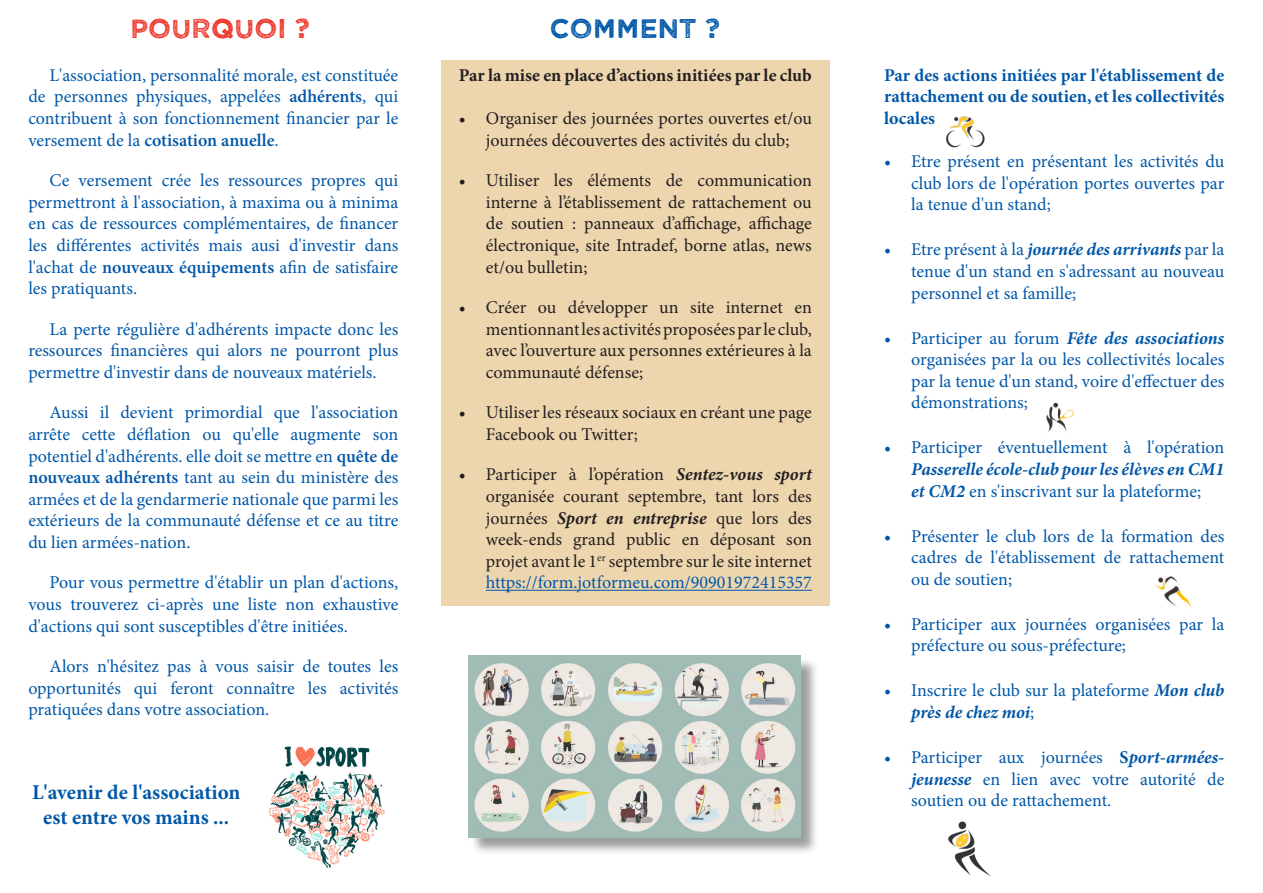
<style>
.page{position:relative;width:1263px;height:893px;background:#fff}
.page>*{position:absolute;margin:0;border:0;box-sizing:border-box;transform-origin:0 0}
.t1{font:27px "Wicked Grit";color:#ee3529}
.t2{font:27px "Wicked Grit";color:#0157a8}
.t3{font:700 21px "Minion Pro";color:#0157a8}
.Style_de_paragraphe{font:18px/21.6px "Minion Pro";color:#0157a8;text-align:justify}
.t4{font:18px/21.6px "Minion Pro";color:#231f20;text-align:justify}
.t5{font:700 18px/21.6px "Minion Pro";color:#0157a8;text-align:justify}
.t6{font:700 18px "Minion Pro";color:#231f20}
.s1{font-weight:700;font-style:italic}
.s2{color:#0157a8}
.s3{font-weight:600}
.s4{font-weight:700}
</style>
<div class="page">
<img style="left:269px;top:746px;width:116px;height:122px">
<div style="left:441px;top:60px;width:388px;height:546px;background:#edd5ae"></div>
<hr style="left:486px;top:590px;width:326px;height:1px;background:#0157a8">
<div style="left:471px;top:658px;width:348px;height:197px;background:#727576;opacity:.7"></div>
<img style="left:469px;top:656px;width:331px;height:181px">
<img style="left:948px;top:821px;width:43px;height:56px">
<img style="left:946px;top:116px;width:39px;height:32px">
<img style="left:1046px;top:402px;width:28px;height:30px">
<img style="left:1155px;top:576px;width:37px;height:32px">
<p class="t1" style="left:130px;top:11px;width:181px">POURQUOI ?</p>
<p class="t2" style="left:550px;top:11px;width:171px">COMMENT ?</p>
<p class="t6" style="left:459px;top:62px;width:354px">Par la mise en place d’actions initiées par le club</p>
<p class="t4" style="left:459px;top:108px;width:354px;text-align:center">• Organiser des journées portes ouvertes et/ou journées découvertes des activités du club;</p>
<p class="t4" style="left:486px;top:170px;width:327px;text-indent:-27px">• Utiliser les éléments de communication interne à l’établissement de rattachement ou de soutien : panneaux d’affichage, affichage électronique, site Intradef, borne atlas, news et/ou bulletin;</p>
<p class="t4" style="left:486px;top:297px;width:327px;text-indent:-27px">• Créer ou développer un site internet en mentionnant les activités proposées par le club, avec l’ouverture aux personnes extérieures à la communauté défense;</p>
<p class="t4" style="left:486px;top:402px;width:327px;text-indent:-27px">• Utiliser les réseaux sociaux en créant une page<br>Facebook ou Twitter;</p>
<p class="t4" style="left:486px;top:464px;width:327px;text-indent:-27px">• Participer à l’opération <span class="s1">Sentez-vous sport </span>organisée courant septembre, tant lors des journées <span class="s1">Sport en entreprise</span> que lors des week-ends grand public en déposant son projet avant le 1<sup>er</sup> septembre sur le site internet <span class="s2">https://form.jotformeu.com/90901972415357</span></p>
<p class="Style_de_paragraphe" style="left:28px;top:64px;width:371px;text-indent:21px">L'association, personnalité morale, est constituée de personnes physiques, appelées <span class="s3">adhérents</span>, qui contribuent à son fonctionnement financier par le versement de la <span class="s3">cotisation anuelle</span>.</p>
<p class="Style_de_paragraphe" style="left:28px;top:170px;width:371px;text-indent:21px">Ce versement crée les ressources propres qui permettront à l'association, à maxima ou à minima en cas de ressources complémentaires, de financer les différentes activités mais ausi d'investir dans l'achat de <span class="s3">nouveaux équipements</span> afin de satisfaire les pratiquants.</p>
<p class="Style_de_paragraphe" style="left:28px;top:318px;width:371px;text-indent:21px">La perte régulière d'adhérents impacte donc les ressources financières qui alors ne pourront plus permettre d'investir dans de nouveaux matériels.</p>
<p class="Style_de_paragraphe" style="left:28px;top:402px;width:371px;text-indent:21px">Aussi il devient primordial que l'association arrête cette déflation ou qu'elle augmente son potentiel d'adhérents. elle doit se mettre en <span class="s3">quête de nouveaux adhérents</span> tant au sein du ministère des armées et de la gendarmerie nationale que parmi les extérieurs de la communauté défense et ce au titre du lien armées-nation.</p>
<p class="Style_de_paragraphe" style="left:28px;top:572px;width:371px;text-indent:21px">Pour vous permettre d'établir un plan d'actions, vous trouverez ci-après une liste non exhaustive d'actions qui sont susceptibles d'être initiées.</p>
<p class="Style_de_paragraphe" style="left:28px;top:656px;width:371px;text-indent:21px">Alors n'hésitez pas à vous saisir de toutes les opportunités qui feront connaître les activités pratiquées dans votre association.</p>
<p class="t3" style="left:32px;top:778px;width:210px">L'avenir de l'association</p>
<p class="t3" style="left:43px;top:803px;width:188px">est entre vos mains ...</p>
<p class="t5" style="left:884px;top:64px;width:342px">Par des actions initiées par l'établissement de rattachement ou de soutien, et les collectivités locales</p>
<p class="Style_de_paragraphe" style="left:911px;top:151px;width:315px;text-indent:-27px">• Etre présent en présentant les activités du club lors de l'opération portes ouvertes par la tenue d'un stand;</p>
<p class="Style_de_paragraphe" style="left:911px;top:239px;width:315px;text-indent:-27px">• Etre présent à la <span class="s1">journée des arrivants</span> par la tenue d'un stand en s'adressant au nouveau personnel et sa famille;</p>
<p class="Style_de_paragraphe" style="left:911px;top:327px;width:315px;text-indent:-27px">• Participer au forum <span class="s1">Fête des associations </span>organisées par la ou les collectivités locales par la tenue d'un stand, voire d'effectuer des démonstrations;</p>
<p class="Style_de_paragraphe" style="left:911px;top:437px;width:315px;text-indent:-27px">• Participer éventuellement à l'opération <span class="s1">Passerelle école-club pour les élèves en CM1 et CM2</span> en s'inscrivant sur la plateforme;</p>
<p class="Style_de_paragraphe" style="left:911px;top:525px;width:315px;text-indent:-27px">• Présenter le club lors de la formation des cadres de l'établissement de rattachement ou de soutien;</p>
<p class="Style_de_paragraphe" style="left:911px;top:613px;width:315px;text-indent:-27px">• Participer aux journées organisées par la préfecture ou sous-préfecture;</p>
<p class="Style_de_paragraphe" style="left:911px;top:680px;width:315px;text-indent:-27px">• Inscrire le club sur la plateforme <span class="s1">Mon club près de chez moi</span>;</p>
<p class="Style_de_paragraphe" style="left:911px;top:747px;width:315px;text-indent:-27px">• Participer aux journées <span class="s4">S</span><span class="s1">port-armées&shy;jeunesse</span> en lien avec votre autorité de soutien ou de rattachement.</p>
</div>
